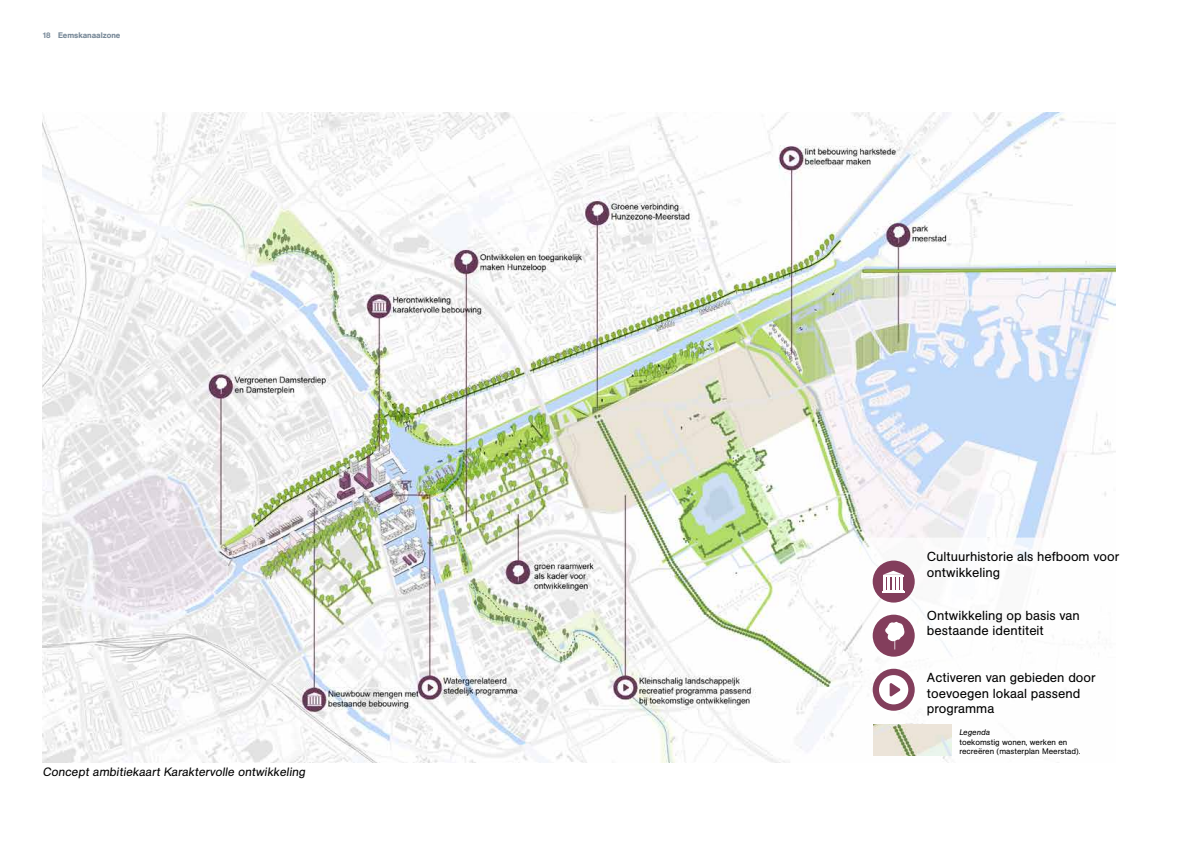
<style>
.page{position:relative;width:1191px;height:842px;background:#fff}
.page>*{position:absolute;margin:0;border:0;box-sizing:border-box;transform-origin:0 0}
.t1{font:13px/15.6px "SG Next BSK";color:#000}
.t2{font:12px "SG Next BSK";color:#000}
.t3{font:8px/9.6px "SG Next BSK";color:#000}
.t4{font:500 8px "SG Next BSK";color:#798a99}
.t5{font:italic 8px "SG Next BSK";color:#000}
</style>
<div class="page">
<img style="left:43px;top:112px;width:1072px;height:651px">
<img style="left:873px;top:724px;width:78px;height:32px">
<div style="left:862px;top:538px;width:279px;height:185px;background:#fff;border-radius:7px"></div>
<div style="left:872px;top:669px;width:42px;height:42px;background:#833e5c;border-radius:50%"></div>
<div style="left:872px;top:561px;width:42px;height:42px;background:#833e5c;border-radius:50%"></div>
<svg style="left:882px;top:571px;width:22px;height:21px"></svg>
<div style="left:872px;top:615px;width:42px;height:42px;background:#833e5c;border-radius:50%"></div>
<svg style="left:885px;top:621px;width:20px;height:28px"></svg>
<svg style="left:879px;top:675px;width:29px;height:29px"></svg>
<p class="t4" style="left:43px;top:30px;width:79px">18 Eemskanaalzone</p>
<p class="t2" style="left:43px;top:765px;width:266px">Concept ambitiekaart Karaktervolle ontwikkeling</p>
<p class="t1" style="left:927px;top:549px;width:194px">Cultuurhistorie als hefboom voor ontwikkeling</p>
<p class="t1" style="left:927px;top:608px;width:154px">Ontwikkeling op basis van bestaande identiteit</p>
<p class="t1" style="left:927px;top:670px;width:170px">Activeren van gebieden door toevoegen lokaal passend programma</p>
<p class="t5" style="left:959px;top:728px;width:32px">Legenda</p>
<p class="t3" style="left:959px;top:737px;width:123px">toekomstig wonen, werken en recreëren (masterplan Meerstad).</p>
</div>
